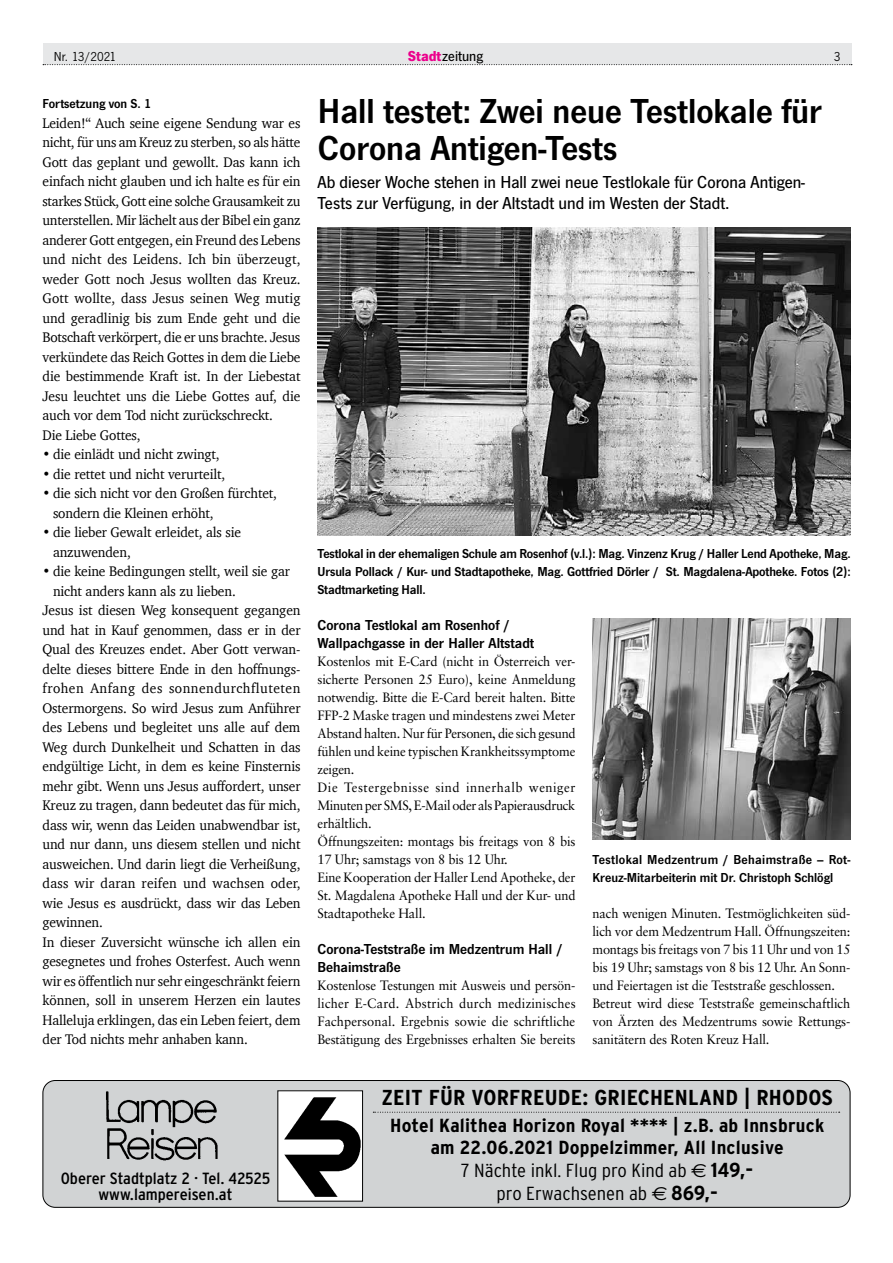
<style>
.page{position:relative;width:893px;height:1263px;background:#fff}
.page>*{position:absolute;margin:0;border:0;box-sizing:border-box;transform-origin:0 0}
.t1{font:600 36px/37.5px "News Got T";color:#000}
.t2{font:700 condensed 21.6px "Interstate";letter-spacing:.01em;color:#000;scale:1.11 1}
.t3{font:700 condensed 18.9px/22.5px "Interstate";letter-spacing:.01em;color:#000;text-align:center;scale:1.11 1}
.t4{font:500 18px/21px "News Got T";color:#000}
.t5{font:condensed 16.2px/16px "Interstate";color:#000;text-align:center;scale:1.11 1}
.t6{font:600 15px/18px "News Got T";color:#000}
.t7{font:500 15px "News Got T";color:#000}
.t8{font:14.25px/19.5px "Charter";letter-spacing:-.01em;color:#000;scale:.95 1}
.t9{font:14.25px "Charter";letter-spacing:.035em;color:#000;scale:.95 1}
.t10{font:14.25px "Charter";letter-spacing:.015em;color:#000;scale:.95 1}
.t11{font:13.5px/18px "Sabon";letter-spacing:-.01em;color:#000;scale:.95 1}
.t12{font:600 13.5px/18px "News Got T";color:#000;text-align:justify}
.t13{font:13.5px "News Got T";color:#000}
.s1{font-weight:700;color:#ec008c}
.s2{font-weight:300}
.s3{font-family:"Euro Sans";font-weight:400;font-stretch:normal}
.s4{font-size:20.25px}
</style>
<div class="page">
<div style="left:43px;top:43px;width:808px;height:22px;background:#e6e7e8"></div>
<svg style="left:43px;top:64px;width:809px;height:1px"></svg>
<div style="left:43px;top:1080px;width:807px;height:127px;background:#d1d3d4;border-radius:12px"></div>
<div style="left:43px;top:1080px;width:807px;height:128px;border:1px solid #000;border-radius:12px"></div>
<img style="left:279px;top:1092px;width:82px;height:107px">
<img style="left:106px;top:1091px;width:111px;height:36px">
<img style="left:107px;top:1127px;width:111px;height:34px">
<svg style="left:373px;top:1112px;width:467px;height:1px"></svg>
<img style="left:317px;top:227px;width:533px;height:309px">
<img style="left:592px;top:618px;width:258px;height:221px">
<p class="t13" style="left:54px;top:49px;width:64px">Nr. 13/2021</p>
<p class="t7" style="left:408px;top:48px;width:77px"><span class="s1">Stadt</span>zeitung</p>
<p class="t13" style="left:834px;top:49px;width:8px">3</p>
<p class="t12" style="left:43px;top:94px;width:110px">Fortsetzung von S. 1</p>
<p class="t8" style="left:43px;top:113px;width:273px">Leiden!“ Auch seine eigene Sendung war es nicht, für uns am Kreuz zu sterben, so als hätte Gott das geplant und gewollt. Das kann ich einfach nicht glauben und ich halte es für ein starkes Stück, Gott eine solche Grausamkeit zu unterstellen. Mir lächelt aus der Bibel ein ganz anderer Gott entgegen, ein Freund des Lebens und nicht des Leidens. Ich bin überzeugt, weder Gott noch Jesus wollten das Kreuz.<br>Gott wollte, dass Jesus seinen Weg mutig und geradlinig bis zum Ende geht und die Botschaft verkörpert, die er uns brachte. Jesus verkündete das Reich Gottes in dem die Liebe die bestimmende Kraft ist. In der Liebestat Jesu leuchtet uns die Liebe Gottes auf, die auch vor dem Tod nicht zurückschreckt.<br>Die Liebe Gottes,</p>
<p class="t8" style="left:43px;top:444px;width:188px">• die einlädt und nicht zwingt,</p>
<p class="t8" style="left:43px;top:464px;width:194px">• die rettet und nicht verurteilt,</p>
<p class="t8" style="left:53px;top:483px;width:237px;text-indent:-11px">• die sich nicht vor den Großen fürchtet, sondern die Kleinen erhöht,</p>
<p class="t8" style="left:53px;top:522px;width:199px;text-indent:-11px">• die lieber Gewalt erleidet, als sie anzuwenden,</p>
<p class="t8" style="left:43px;top:561px;width:262px">• die keine Bedingungen stellt, weil sie gar</p>
<p class="t8" style="left:53px;top:581px;width:194px">nicht anders kann als zu lieben.</p>
<p class="t8" style="left:43px;top:600px;width:273px">Jesus ist diesen Weg konsequent gegangen</p>
<p class="t8" style="left:43px;top:620px;width:273px">und hat in Kauf genommen, dass er in der</p>
<p class="t8" style="left:43px;top:639px;width:273px">Qual des Kreuzes endet. Aber Gott verwan-</p>
<p class="t8" style="left:43px;top:659px;width:273px">delte dieses bittere Ende in den hoffnungs-</p>
<p class="t9" style="left:43px;top:676px;width:273px">frohen Anfang des sonnendurchfluteten</p>
<p class="t8" style="left:43px;top:698px;width:273px">Ostermorgens. So wird Jesus zum Anführer</p>
<p class="t8" style="left:43px;top:717px;width:273px">des Lebens und begleitet uns alle auf dem</p>
<p class="t8" style="left:43px;top:737px;width:273px">Weg durch Dunkelheit und Schatten in das</p>
<p class="t8" style="left:43px;top:756px;width:273px">endgültige Licht, in dem es keine Finsternis</p>
<p class="t8" style="left:43px;top:776px;width:273px">mehr gibt. Wenn uns Jesus auffordert, unser</p>
<p class="t8" style="left:43px;top:795px;width:273px">Kreuz zu tragen, dann bedeutet das für mich,</p>
<p class="t8" style="left:43px;top:815px;width:273px">dass wir, wenn das Leiden unabwendbar ist,</p>
<p class="t8" style="left:43px;top:834px;width:273px">und nur dann, uns diesem stellen und nicht</p>
<p class="t8" style="left:43px;top:854px;width:273px">ausweichen. Und darin liegt die Verheißung,</p>
<p class="t10" style="left:43px;top:871px;width:273px">dass wir daran reifen und wachsen oder,</p>
<p class="t8" style="left:43px;top:893px;width:273px">wie Jesus es ausdrückt, dass wir das Leben</p>
<p class="t8" style="left:43px;top:912px;width:65px">gewinnen.</p>
<p class="t8" style="left:43px;top:932px;width:273px">In dieser Zuversicht wünsche ich allen ein</p>
<p class="t8" style="left:43px;top:951px;width:273px">gesegnetes und frohes Osterfest. Auch wenn</p>
<p class="t8" style="left:43px;top:971px;width:273px">wir es öffentlich nur sehr eingeschränkt feiern</p>
<p class="t8" style="left:43px;top:990px;width:273px">können, soll in unserem Herzen ein lautes</p>
<p class="t8" style="left:43px;top:1010px;width:273px">Halleluja erklingen, das ein Leben feiert, dem</p>
<p class="t8" style="left:43px;top:1029px;width:218px">der Tod nichts mehr anhaben kann.</p>
<p class="t5" style="left:61px;top:1170px;width:190px">Oberer Stadtplatz 2 · Tel. 42525 www.lampereisen.at</p>
<h1 class="t1" style="left:318px;top:91px;width:506px">Hall testet: Zwei neue Testlokale für<br>Corona Antigen-Tests</h1>
<p class="t4" style="left:317px;top:171px;width:489px">Ab dieser Woche stehen in Hall zwei neue Testlokale für Corona Antigen-<br>Tests zur Verfügung, in der Altstadt und im Westen der Stadt.</p>
<p class="t12" style="left:317px;top:544px;width:535px">Testlokal in der ehemaligen Schule am Rosenhof (v.l.): Mag. Vinzenz Krug / Haller Lend Apotheke, Mag.<br>Ursula Pollack / Kur- und Stadtapotheke, Mag. Gottfried Dörler / St. Magdalena-Apotheke. Fotos (2):<br>Stadtmarketing Hall.</p>
<p class="t6" style="left:317px;top:616px;width:218px">Corona Testlokal am Rosenhof /<br>Wallpachgasse in der Haller Altstadt</p>
<p class="t11" style="left:317px;top:652px;width:273px">Kostenlos mit E-Card (nicht in Österreich ver&shy;sicherte Personen 25 Euro), keine Anmeldung notwendig. Bitte die E-Card bereit halten. Bitte FFP-2 Maske tragen und mindestens zwei Meter Abstand halten. Nur für Personen, die sich gesund fühlen und keine typischen Krankheitssymptome zeigen.<br>Die Testergebnisse sind innerhalb weniger Minuten per SMS, E-Mail oder als Papierausdruck erhältlich.<br>Öffnungszeiten: montags bis freitags von 8 bis 17 Uhr; samstags von 8 bis 12 Uhr.<br>Eine Kooperation der Haller Lend Apotheke, der St. Magdalena Apotheke Hall und der Kur- und Stadtapotheke Hall.</p>
<p class="t6" style="left:317px;top:940px;width:247px">Corona-Teststraße im Medzentrum Hall /<br>Behaimstraße</p>
<p class="t11" style="left:317px;top:976px;width:273px;text-align:justify">Kostenlose Testungen mit Ausweis und persön&shy;licher E-Card. Abstrich durch medizinisches Fachpersonal. Ergebnis sowie die schriftliche Bestätigung des Ergebnisses erhalten Sie bereits</p>
<p class="t12" style="left:592px;top:850px;width:260px">Testlokal Medzentrum / Behaimstraße – Rot-<br>Kreuz-Mitarbeiterin mit Dr. Christoph Schlögl</p>
<p class="t11" style="left:592px;top:904px;width:273px">nach wenigen Minuten. Testmöglichkeiten süd&shy;lich vor dem Medzentrum Hall. Öffnungszeiten: montags bis freitags von 7 bis 11 Uhr und von 15 bis 19 Uhr; samstags von 8 bis 12 Uhr. An Sonn&shy;und Feiertagen ist die Teststraße geschlossen.<br>Betreut wird diese Teststraße gemeinschaftlich von Ärzten des Medzentrums sowie Rettungs&shy;sanitätern des Roten Kreuz Hall.</p>
<h2 class="t2" style="left:382px;top:1085px;width:408px">ZEIT FÜR VORFREUDE: GRIECHENLAND | RHODOS</h2>
<h3 class="t3" style="left:390px;top:1114px;width:393px">Hotel Kalithea Horizon Royal **** | z.B. ab Innsbruck am 22.06.2021 Doppelzimmer, All Inclusive<br><span class="s2">7 Nächte inkl. Flug pro Kind ab</span> <span class="s3">€</span> <span class="s4">149,-<br></span><span class="s2">pro Erwachsenen ab</span> <span class="s3">€</span> <span class="s4">869,-</span></h3>
</div>
